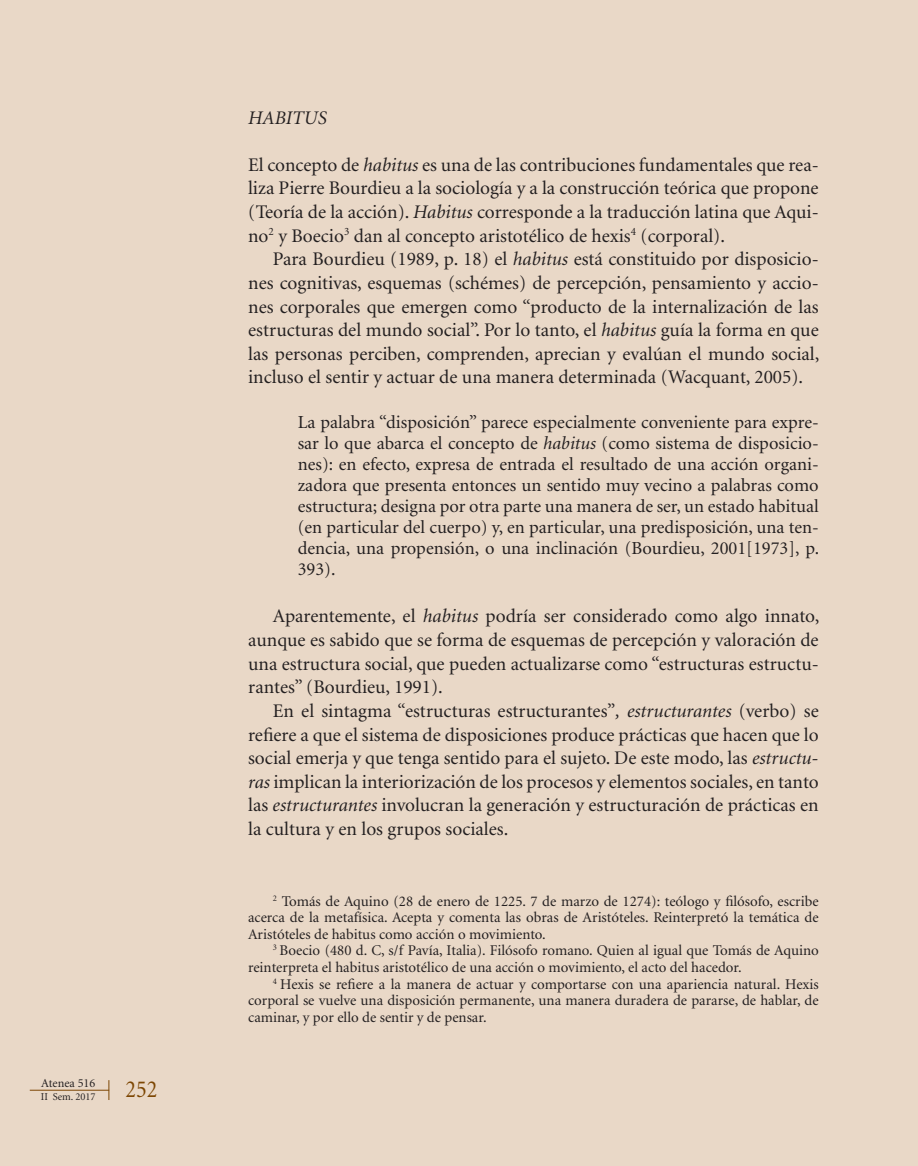
<style>
.page{position:relative;width:918px;height:1166px;background:#e9d8c7}
.page>*{position:absolute;margin:0;border:0;box-sizing:border-box;transform-origin:0 0}
.t1{font:24.5px "Minion";color:#7d4704;scale:.9 1}
.t2{font:19.25px/23.6px "Minion";color:#231f20;text-align:justify}
.t3{font:italic 19.25px "Minion";color:#231f20}
.t4{font:18.38px/21px "Minion";color:#231f20;text-align:justify}
.t5{font:14.88px/16.6px "Minion";color:#231f20;text-align:justify}
.t6{font:12.25px "Minion";color:#231f20}
.t7{font:10.5px "Minion";color:#231f20}
.s1{font-style:italic}
</style>
<div class="page">
<hr style="left:30px;top:1090px;width:79px;height:1px;background:#7d4704">
<svg style="left:109px;top:1080px;width:1px;height:20px"></svg>
<p class="t6" style="left:41px;top:1077px;width:56px">Atenea 516</p>
<p class="t7" style="left:41px;top:1091px;width:56px">II Sem. 2017</p>
<p class="t1" style="left:126px;top:1077px;width:37px">252</p>
<p class="t3" style="left:248px;top:108px;width:80px">HABITUS</p>
<p class="t2" style="left:248px;top:154px;width:572px">El concepto de <span class="s1">habitus</span> es una de las contribuciones fundamentales que rea&shy;liza Pierre Bourdieu a la sociología y a la construcción teórica que propone (Teoría de la acción). <span class="s1">Habitus</span> corresponde a la traducción latina que Aqui&shy;no<sup>2</sup> y Boecio<sup>3</sup> dan al concepto aristotélico de hexis<sup>4</sup> (corporal).</p>
<p class="t2" style="left:248px;top:248px;width:573px;text-indent:25px">Para Bourdieu (1989, p. 18) el <span class="s1">habitus</span> está constituido por disposicio&shy;nes cognitivas, esquemas (schémes) de percepción, pensamiento y accio&shy;nes corporales que emergen como “producto de la internalización de las estructuras del mundo social”. Por lo tanto, el <span class="s1">habitus</span> guía la forma en que las personas perciben, comprenden, aprecian y evalúan el mundo social, incluso el sentir y actuar de una manera determinada (Wacquant, 2005).</p>
<p class="t4" style="left:298px;top:412px;width:523px">La palabra “disposición” parece especialmente conveniente para expre&shy;sar lo que abarca el concepto de <span class="s1">habitus</span> (como sistema de disposicio&shy;nes): en efecto, expresa de entrada el resultado de una acción organi&shy;zadora que presenta entonces un sentido muy vecino a palabras como estructura; designa por otra parte una manera de ser, un estado habitual (en particular del cuerpo) y, en particular, una predisposición, una ten&shy;dencia, una propensión, o una inclinación (Bourdieu, 2001[1973], p.<br>393).</p>
<p class="t2" style="left:248px;top:605px;width:573px;text-indent:25px">Aparentemente, el <span class="s1">habitus</span> podría ser considerado como algo innato, aunque es sabido que se forma de esquemas de percepción y valoración de una estructura social, que pueden actualizarse como “estructuras estructu&shy;rantes” (Bourdieu, 1991).</p>
<p class="t2" style="left:248px;top:700px;width:572px;text-indent:25px">En el sintagma “estructuras estructurantes”<span class="s1">, estructurantes</span> (verbo) se refiere a que el sistema de disposiciones produce prácticas que hacen que lo social emerja y que tenga sentido para el sujeto. De este modo, las <span class="s1">estructu&shy;ras</span> implican la interiorización de los procesos y elementos sociales, en tanto las <span class="s1">estructurantes</span> involucran la generación y estructuración de prácticas en la cultura y en los grupos sociales.</p>
<p class="t5" style="left:248px;top:893px;width:572px;text-indent:25px"><sup>2</sup> Tomás de Aquino (28 de enero de 1225. 7 de marzo de 1274): teólogo y filósofo, escribe acerca de la metafísica. Acepta y comenta las obras de Aristóteles. Reinterpretó la temática de Aristóteles de habitus como acción o movimiento.</p>
<p class="t5" style="left:248px;top:943px;width:572px;text-indent:25px"><sup>3</sup> Boecio (480 d. C, s/f Pavía, Italia). Filósofo romano. Quien al igual que Tomás de Aquino reinterpreta el habitus aristotélico de una acción o movimiento, el acto del hacedor.</p>
<p class="t5" style="left:248px;top:976px;width:572px;text-indent:25px"><sup>4</sup> Hexis se refiere a la manera de actuar y comportarse con una apariencia natural. Hexis corporal se vuelve una disposición permanente, una manera duradera de pararse, de hablar, de caminar, y por ello de sentir y de pensar.</p>
</div>
